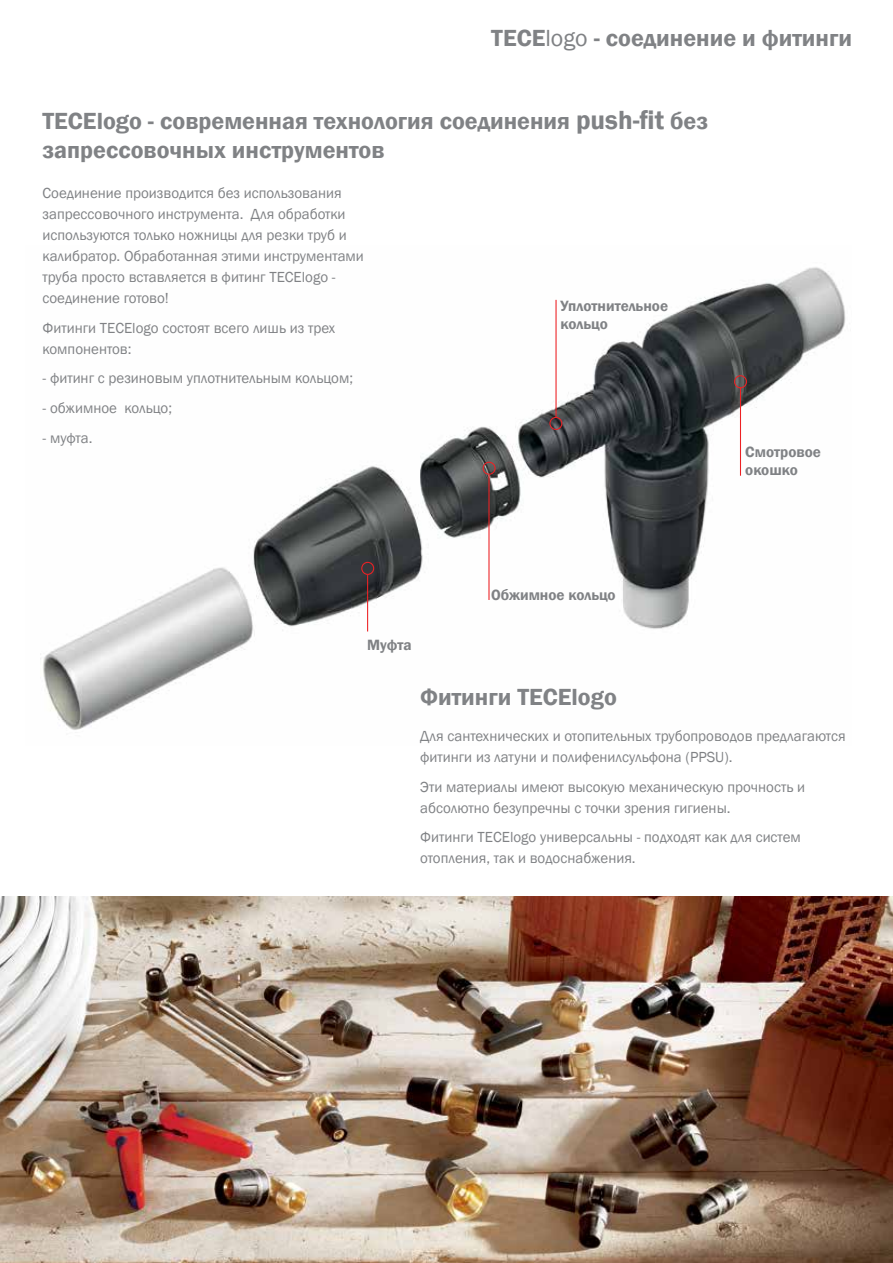
<style>
.page{position:relative;width:893px;height:1263px;background:#fff}
.page>*{position:absolute;margin:0;border:0;box-sizing:border-box;transform-origin:0 0}
.t1{font:600 24px/28.8px "Franklin Gothic";color:#808285}
.t2{font:600 15.3px/18.3px "Franklin Gothic";color:#808285}
.t3{font:15px/21px "Franklin Gothic";color:#808285}
.s1{font-weight:400}
.s2{font-size:27px}
</style>
<div class="page">
<img style="left:0;top:896px;width:893px;height:367px">
<img style="left:40px;top:267px;width:806px;height:463px">
<hr style="left:740px;top:387px;width:1px;height:89px;background:#ed2124">
<div style="left:734px;top:375px;width:13px;height:13px;border:1px solid #ed2124;border-radius:50%"></div>
<div style="left:549px;top:417px;width:13px;height:13px;border:1px solid #ed2124;border-radius:50%"></div>
<hr style="left:555px;top:300px;width:2px;height:117px;background:#ed2124">
<hr style="left:488px;top:475px;width:1px;height:125px;background:#ed2124">
<div style="left:483px;top:462px;width:13px;height:13px;border:1px solid #ed2124;border-radius:50%"></div>
<hr style="left:367px;top:575px;width:1px;height:56px;background:#ed2124">
<div style="left:361px;top:562px;width:13px;height:13px;border:1px solid #ed2124;border-radius:50%"></div>
<h1 class="t1" style="left:491px;top:24px;width:362px">TECЕ<span class="s1">logo</span> - соединение и фитинги</h1>
<h1 class="t1" style="left:43px;top:107px;width:667px">TECElogo - современная технология соединения <span class="s2">push-fit</span> без запрессовочных инструментов</h1>
<p class="t3" style="left:43px;top:183px;width:323px">Соединение производится без использования запрессовочного инструмента. Для обработки используются только ножницы для резки труб и калибратор. Обработанная этими инструментами труба просто вставляется в фитинг ТЕСЕlogo - соединение готово!</p>
<p class="t3" style="left:43px;top:318px;width:294px">Фитинги TECElogo состоят всего лишь из трех компонентов:</p>
<p class="t3" style="left:43px;top:368px;width:312px">- фитинг с резиновым уплотнительным кольцом;</p>
<p class="t3" style="left:43px;top:398px;width:131px">- обжимное кольцо;</p>
<p class="t3" style="left:43px;top:427px;width:51px">- муфта.</p>
<p class="t2" style="left:561px;top:297px;width:109px">Уплотнительное кольцо</p>
<p class="t2" style="left:745px;top:442px;width:77px">Смотровое окошко</p>
<p class="t2" style="left:491px;top:586px;width:126px">Обжимное кольцо</p>
<p class="t2" style="left:367px;top:635px;width:46px">Муфта</p>
<h1 class="t1" style="left:420px;top:683px;width:198px">Фитинги TECElogo</h1>
<p class="t3" style="left:420px;top:726px;width:427px">Для сантехнических и отопительных трубопроводов предлагаются фитинги из латуни и полифенилсульфона (PPSU).</p>
<p class="t3" style="left:420px;top:777px;width:386px">Эти материалы имеют высокую механическую прочность и абсолютно безупречны с точки зрения гигиены.</p>
<p class="t3" style="left:420px;top:827px;width:382px">Фитинги TECElogo универсальны - подходят как для систем отопления, так и водоснабжения.</p>
</div>
